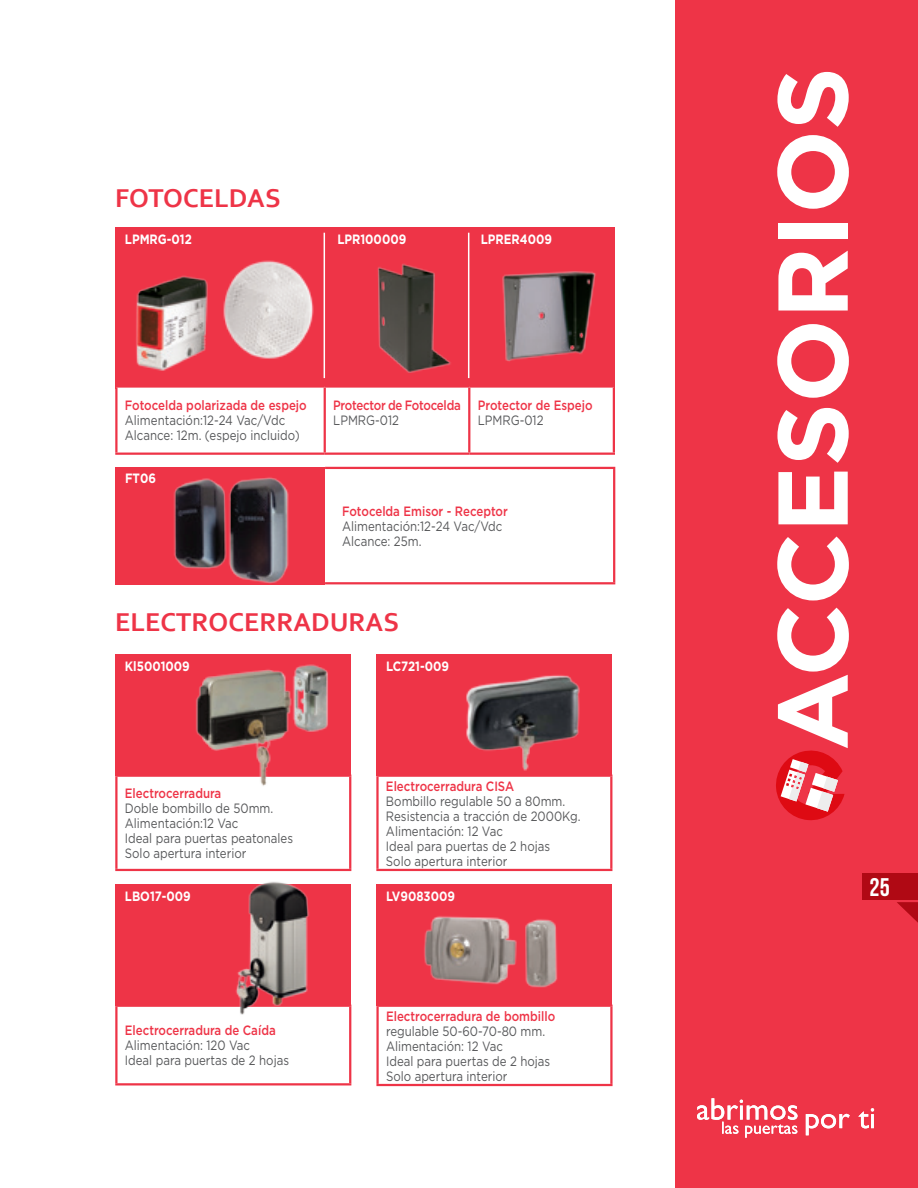
<style>
.page{position:relative;width:918px;height:1188px;background:#fff}
.page>*{position:absolute;margin:0;border:0;box-sizing:border-box;transform-origin:0 0}
.t1{font:700 99px "Gotham";color:#fff}
.t2{font:700 27px "Corbel";color:#ee3447}
.t3{font:700 25.5px "Bebas Neue";color:#fff}
.t4{font:13.5px/15px "Gotham";color:#57585a;scale:.85 1}
.t5{font:500 13.5px "Gotham";color:#ee3447;scale:.85 1}
.t6{font:700 13.5px "Gotham";color:#fff;scale:.85 1}
.t7{font:500 13.5px "Gotham";letter-spacing:-.02em;color:#ee3447;scale:.85 1}
</style>
<div class="page">
<div style="left:675px;top:0;width:243px;height:1188px;background:#ee3447"></div>
<div style="left:115px;top:884px;width:236px;height:121px;background:#ee3447"></div>
<div style="left:115px;top:467px;width:210px;height:117px;background:#ee3447"></div>
<div style="left:115px;top:227px;width:500px;height:162px;background:#ee3447"></div>
<div style="left:115px;top:654px;width:236px;height:121px;background:#ee3447"></div>
<div style="left:376px;top:654px;width:236px;height:121px;background:#ee3447"></div>
<svg style="left:806px;top:1108px;width:68px;height:27px"></svg>
<svg style="left:697px;top:1098px;width:101px;height:40px"></svg>
<div style="left:862px;top:873px;width:56px;height:27px;background:#b00914"></div>
<svg style="left:897px;top:902px;width:21px;height:21px"></svg>
<div style="left:376px;top:884px;width:236px;height:121px;background:#ee3447"></div>
<hr style="left:115px;top:1005px;width:236px;height:2px;background:#ee3447">
<hr style="left:115px;top:1007px;width:3px;height:76px;background:#ee3447">
<hr style="left:349px;top:1007px;width:2px;height:76px;background:#ee3447">
<hr style="left:115px;top:1083px;width:236px;height:2px;background:#ee3447">
<hr style="left:325px;top:467px;width:290px;height:2px;background:#ee3447">
<hr style="left:613px;top:469px;width:2px;height:113px;background:#ee3447">
<hr style="left:325px;top:582px;width:290px;height:2px;background:#ee3447">
<svg style="left:118px;top:388px;width:495px;height:65px"></svg>
<hr style="left:115px;top:388px;width:3px;height:65px;background:#ee3447">
<hr style="left:324px;top:388px;width:2px;height:65px;background:#ee3447">
<hr style="left:468px;top:388px;width:2px;height:65px;background:#ee3447">
<hr style="left:613px;top:388px;width:2px;height:65px;background:#ee3447">
<hr style="left:115px;top:453px;width:210px;height:2px;background:#ee3447">
<hr style="left:325px;top:453px;width:144px;height:2px;background:#ee3447">
<hr style="left:469px;top:453px;width:146px;height:2px;background:#ee3447">
<hr style="left:115px;top:775px;width:236px;height:2px;background:#ee3447">
<hr style="left:115px;top:777px;width:3px;height:92px;background:#ee3447">
<hr style="left:349px;top:777px;width:2px;height:92px;background:#ee3447">
<hr style="left:115px;top:869px;width:236px;height:2px;background:#ee3447">
<hr style="left:376px;top:775px;width:236px;height:2px;background:#ee3447">
<hr style="left:376px;top:777px;width:3px;height:92px;background:#ee3447">
<hr style="left:610px;top:777px;width:2px;height:92px;background:#ee3447">
<hr style="left:376px;top:869px;width:236px;height:2px;background:#ee3447">
<hr style="left:376px;top:1005px;width:237px;height:2px;background:#ee3447">
<hr style="left:376px;top:1007px;width:3px;height:77px;background:#ee3447">
<hr style="left:610px;top:1007px;width:3px;height:77px;background:#ee3447">
<hr style="left:376px;top:1084px;width:237px;height:2px;background:#ee3447">
<img style="left:136px;top:260px;width:178px;height:111px">
<img style="left:377px;top:264px;width:74px;height:109px">
<img style="left:502px;top:271px;width:94px;height:91px">
<img style="left:168px;top:477px;width:125px;height:108px">
<img style="left:182px;top:664px;width:163px;height:122px">
<img style="left:466px;top:675px;width:114px;height:96px">
<img style="left:424px;top:916px;width:134px;height:72px">
<img style="left:230px;top:881px;width:80px;height:134px">
<hr style="left:324px;top:233px;width:1px;height:145px;background:#fff">
<hr style="left:468px;top:233px;width:1px;height:145px;background:#fff">
<svg style="left:776px;top:750px;width:69px;height:71px"></svg>
<h2 class="t2" style="left:115px;top:181px;width:167px">FOTOCELDAS</h2>
<p class="t6" style="left:125px;top:230px;width:80px">LPMRG-012</p>
<p class="t6" style="left:337px;top:230px;width:83px">LPR100009</p>
<p class="t6" style="left:481px;top:230px;width:85px">LPRER4009</p>
<p class="t5" style="left:125px;top:397px;width:215px">Fotocelda polarizada de espejo</p>
<p class="t4" style="left:125px;top:413px;width:207px">Alimentación:12-24 Vac/Vdc<br>Alcance: 12m. (espejo incluido)</p>
<p class="t6" style="left:125px;top:470px;width:38px">FT06</p>
<p class="t7" style="left:333px;top:397px;width:152px">Protector de Fotocelda</p>
<p class="t4" style="left:333px;top:413px;width:79px">LPMRG-012</p>
<p class="t5" style="left:478px;top:397px;width:137px">Protector de Espejo</p>
<p class="t4" style="left:478px;top:413px;width:79px">LPMRG-012</p>
<p class="t5" style="left:342px;top:502px;width:197px">Fotocelda Emisor - Receptor</p>
<p class="t4" style="left:342px;top:518px;width:190px">Alimentación:12-24 Vac/Vdc<br>Alcance: 25m.</p>
<h2 class="t2" style="left:115px;top:605px;width:285px">ELECTROCERRADURAS</h2>
<p class="t6" style="left:125px;top:657px;width:78px">Kl5001009</p>
<p class="t6" style="left:386px;top:657px;width:76px">LC721-009</p>
<p class="t5" style="left:125px;top:785px;width:115px">Electrocerradura</p>
<p class="t4" style="left:125px;top:801px;width:199px">Doble bombillo de 50mm.<br>Alimentación:12 Vac<br>Ideal para puertas peatonales<br>Solo apertura interior</p>
<p class="t6" style="left:125px;top:887px;width:79px">LBO17-009</p>
<p class="t5" style="left:125px;top:1022px;width:179px">Electrocerradura de Caída</p>
<p class="t4" style="left:125px;top:1038px;width:195px">Alimentación: 120 Vac<br>Ideal para puertas de 2 hojas</p>
<p class="t5" style="left:386px;top:777px;width:152px">Electrocerradura CISA</p>
<p class="t4" style="left:386px;top:793px;width:230px">Bombillo regulable 50 a 80mm.<br>Resistencia a tracción de 2000Kg.<br>Alimentación: 12 Vac<br>Ideal para puertas de 2 hojas<br>Solo apertura interior</p>
<p class="t6" style="left:386px;top:887px;width:83px">LV9083009</p>
<p class="t5" style="left:386px;top:1007px;width:201px">Electrocerradura de bombillo</p>
<p class="t4" style="left:386px;top:1023px;width:195px">regulable 50-60-70-80 mm.<br>Alimentación: 12 Vac<br>Ideal para puertas de 2 hojas<br>Solo apertura interior</p>
<h1 class="t1" style="left:747px;top:751px;width:685px;rotate:-90deg">ACCESORIOS</h1>
<h3 class="t3" style="left:870px;top:873px;width:22px">25</h3>
</div>
